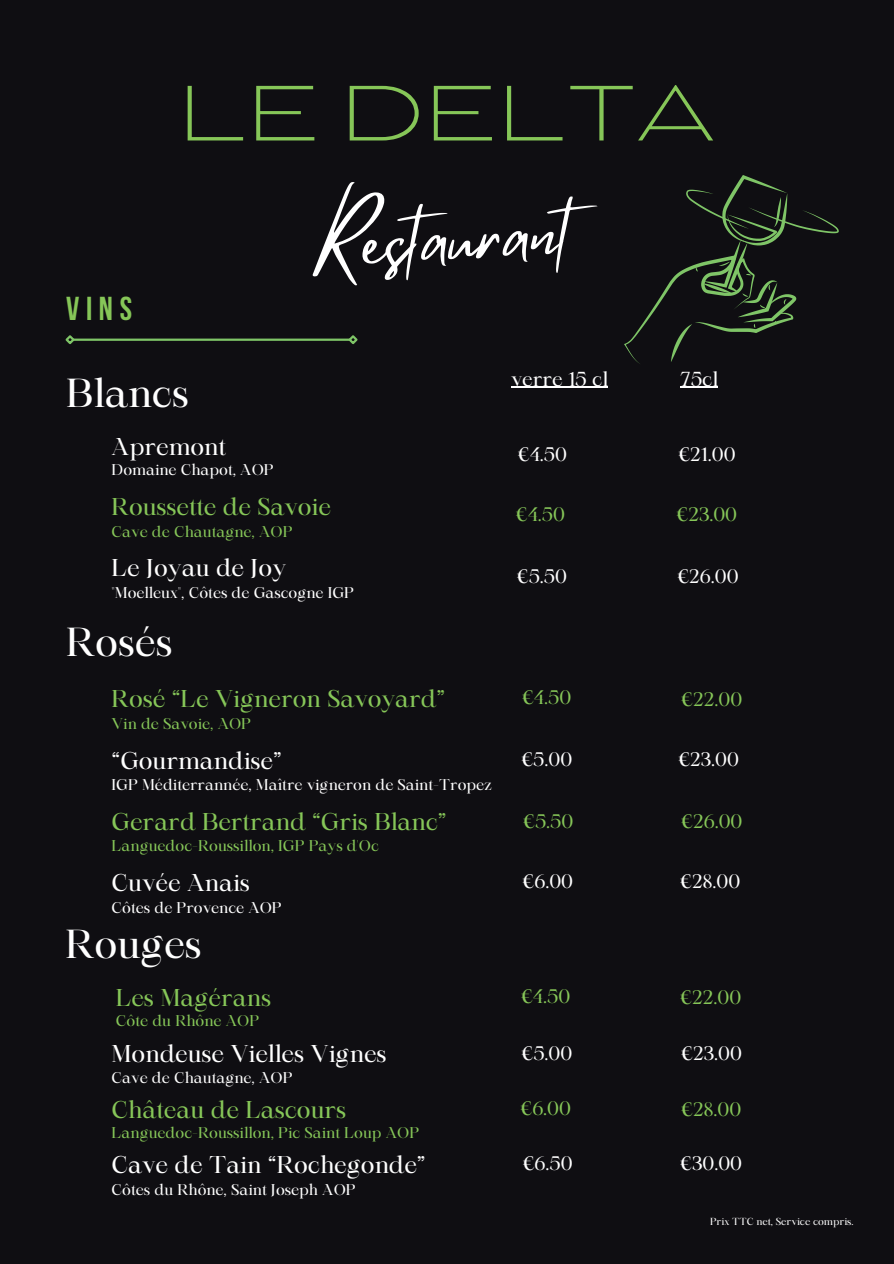
<style>
.page{position:relative;width:894px;height:1264px;background:#fff}
.page>*{position:absolute;margin:0;border:0;box-sizing:border-box;transform-origin:0 0}
.t1{font:200 expanded 78px "Balgin";color:#86c658}
.t2{font:72px "Mistrully";color:#fff}
.t3{font:38.85px "Maharlika";color:#fff}
.t4{font:700 33px "Bebas Neue";color:#86c658}
.t5{font:23.25px "Maharlika";color:#86c658}
.t6{font:23.25px "Maharlika";color:#fff}
.t7{font:19.35px "Maharlika";color:#fff}
.t8{font:18.75px "Maharlika";color:#fff}
.t9{font:18.75px "Maharlika";color:#86c658}
.t10{font:14.85px "Maharlika";color:#fff}
.t11{font:14.85px "Maharlika";color:#86c658}
.t12{font:9.75px "Maharlika";color:#fff}
</style>
<div class="page">
<div style="left:0;top:0;width:893px;height:1263px;background:#0f0e12"></div>
<hr style="left:73px;top:338px;width:277px;height:3px;background:#7fc567">
<svg style="left:65px;top:335px;width:12px;height:10px"></svg>
<svg style="left:346px;top:335px;width:12px;height:10px"></svg>
<svg style="left:624px;top:175px;width:214px;height:189px"></svg>
<hr style="left:680px;top:387px;width:38px;height:1px;background:#fff">
<hr style="left:511px;top:387px;width:97px;height:1px;background:#fff">
<h3 class="t4" style="left:66px;top:290px;width:67px">VINS</h3>
<h1 class="t1" style="left:179px;top:62px;width:537px">LE DELTA</h1>
<h2 class="t2" style="left:310px;top:199px;width:260px;rotate:-3deg">Restaurant</h2>
<h3 class="t3" style="left:66px;top:368px;width:124px">Blancs</h3>
<h3 class="t6" style="left:112px;top:431px;width:116px">Apremont</h3>
<h3 class="t5" style="left:112px;top:491px;width:221px">Roussette de Savoie</h3>
<p class="t10" style="left:112px;top:460px;width:163px">Domaine Chapot, AOP</p>
<p class="t11" style="left:112px;top:522px;width:182px">Cave de Chautagne, AOP</p>
<h3 class="t6" style="left:112px;top:553px;width:176px">Le Joyau de Joy</h3>
<p class="t10" style="left:112px;top:583px;width:244px">"Moelleux", Côtes de Gascogne IGP</p>
<h3 class="t3" style="left:66px;top:617px;width:108px">Rosés</h3>
<h3 class="t5" style="left:112px;top:684px;width:335px">Rosé “Le Vigneron Savoyard”</h3>
<h3 class="t6" style="left:112px;top:745px;width:171px">“Gourmandise”</h3>
<p class="t11" style="left:112px;top:714px;width:141px">Vin de Savoie, AOP</p>
<p class="t10" style="left:112px;top:775px;width:382px">IGP Méditerrannée, Maître vigneron de Saint-Tropez</p>
<h3 class="t5" style="left:112px;top:807px;width:336px">Gerard Bertrand “Gris Blanc”</h3>
<p class="t11" style="left:112px;top:835px;width:269px">Languedoc-Roussillon, IGP Pays d'Oc</p>
<h3 class="t6" style="left:112px;top:867px;width:140px">Cuvée Anais</h3>
<p class="t10" style="left:112px;top:897px;width:172px">Côtes de Provence AOP</p>
<h3 class="t3" style="left:65px;top:919px;width:137px">Rouges</h3>
<h3 class="t5" style="left:116px;top:982px;width:157px">Les Magérans</h3>
<h3 class="t6" style="left:112px;top:1038px;width:276px">Mondeuse Vielles Vignes</h3>
<p class="t11" style="left:116px;top:1011px;width:145px">Côte du Rhône AOP</p>
<p class="t10" style="left:112px;top:1068px;width:182px">Cave de Chautagne, AOP</p>
<p class="t11" style="left:112px;top:1123px;width:309px">Languedoc-Roussillon, Pic Saint Loup AOP</p>
<h3 class="t5" style="left:112px;top:1094px;width:236px">Château de Lascours</h3>
<h3 class="t6" style="left:112px;top:1149px;width:315px">Cave de Tain “Rochegonde”</h3>
<p class="t10" style="left:112px;top:1179px;width:245px">Côtes du Rhône, Saint Joseph AOP</p>
<h3 class="t7" style="left:511px;top:366px;width:98px">verre 15 cl</h3>
<h3 class="t7" style="left:680px;top:366px;width:39px">75cl</h3>
<p class="t8" style="left:517px;top:442px;width:51px">€4.50</p>
<p class="t8" style="left:678px;top:442px;width:59px">€21.00</p>
<p class="t9" style="left:515px;top:502px;width:51px">€4.50</p>
<p class="t9" style="left:676px;top:502px;width:62px">€23.00</p>
<p class="t8" style="left:516px;top:563px;width:52px">€5.50</p>
<p class="t8" style="left:677px;top:563px;width:63px">€26.00</p>
<p class="t9" style="left:522px;top:685px;width:51px">€4.50</p>
<p class="t9" style="left:681px;top:687px;width:62px">€22.00</p>
<p class="t8" style="left:521px;top:747px;width:52px">€5.00</p>
<p class="t8" style="left:678px;top:747px;width:62px">€23.00</p>
<p class="t9" style="left:523px;top:808px;width:52px">€5.50</p>
<p class="t9" style="left:681px;top:808px;width:63px">€26.00</p>
<p class="t8" style="left:522px;top:869px;width:52px">€6.00</p>
<p class="t8" style="left:680px;top:869px;width:61px">€28.00</p>
<p class="t9" style="left:521px;top:984px;width:51px">€4.50</p>
<p class="t9" style="left:680px;top:985px;width:62px">€22.00</p>
<p class="t8" style="left:521px;top:1040px;width:52px">€5.00</p>
<p class="t8" style="left:681px;top:1040px;width:62px">€23.00</p>
<p class="t9" style="left:520px;top:1096px;width:52px">€6.00</p>
<p class="t8" style="left:522px;top:1151px;width:51px">€6.50</p>
<p class="t9" style="left:681px;top:1097px;width:61px">€28.00</p>
<p class="t8" style="left:680px;top:1151px;width:63px">€30.00</p>
<p class="t12" style="left:709px;top:1215px;width:145px">Prix TTC net, Service compris.</p>
</div>
